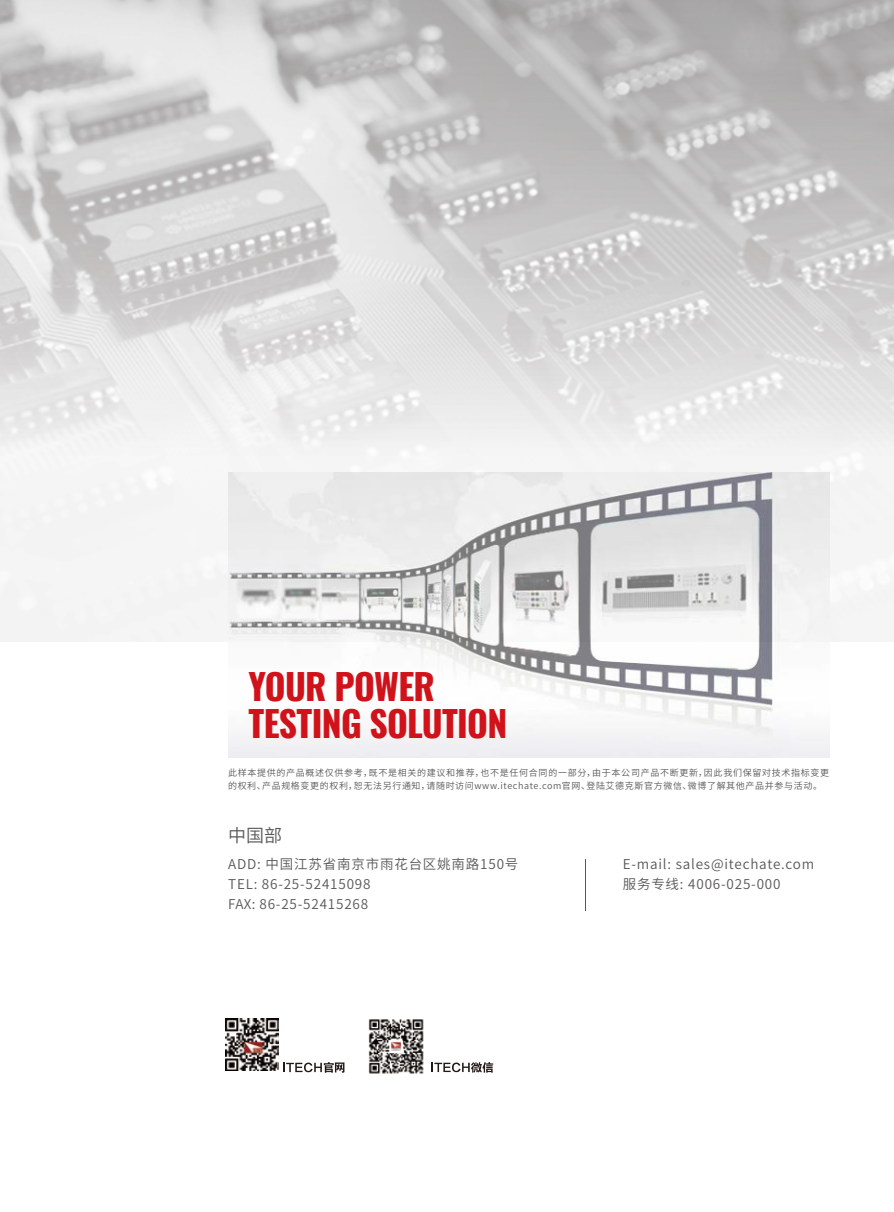
<style>
.page{position:relative;width:894px;height:1212px;background:#fff}
.page>*{position:absolute;margin:0;border:0;box-sizing:border-box;transform-origin:0 0}
.t1{font:700 35.7px/37.7px "Oswald";letter-spacing:-.02em;color:#d0121b}
.t2{font:18px "Source Han Sans CN";color:#595757}
.t3{font:13.5px/20px "Source Han Sans CN";letter-spacing:.06em;color:#595757}
.t4{font:9px/13.2px "Source Han Sans CN";letter-spacing:.075em;color:#595757}
</style>
<div class="page">
<img style="left:0;top:0;width:894px;height:641px">
<img style="left:228px;top:473px;width:602px;height:284px">
<hr style="left:585px;top:859px;width:1px;height:52px;background:#595757">
<svg style="left:225px;top:1018px;width:269px;height:56px"></svg>
<h1 class="t1" style="left:249px;top:669px;width:260px">YOUR POWER<br>TESTING SOLUTION</h1>
<p class="t4" style="left:228px;top:766px;width:603px">此样本提供的产品概述仅供参考，既不是相关的建议和推荐，也不是任何合同的一部分，由于本公司产品不断更新，因此我们保留对技术指标变更的权利、产品规格变更的权利，恕无法另行通知，请随时访问www.itechate.com官网、登陆艾德克斯官方微信、微博了解其他产品并参与活动。</p>
<h2 class="t2" style="left:228px;top:826px;width:55px">中国部</h2>
<h3 class="t3" style="left:228px;top:854px;width:292px">ADD: 中国江苏省南京市雨花台区姚南路150号<br>TEL: 86-25-52415098<br>FAX: 86-25-52415268</h3>
<h3 class="t3" style="left:623px;top:854px;width:193px">E-mail: sales@itechate.com服务专线: 4006-025-000</h3>
</div>
